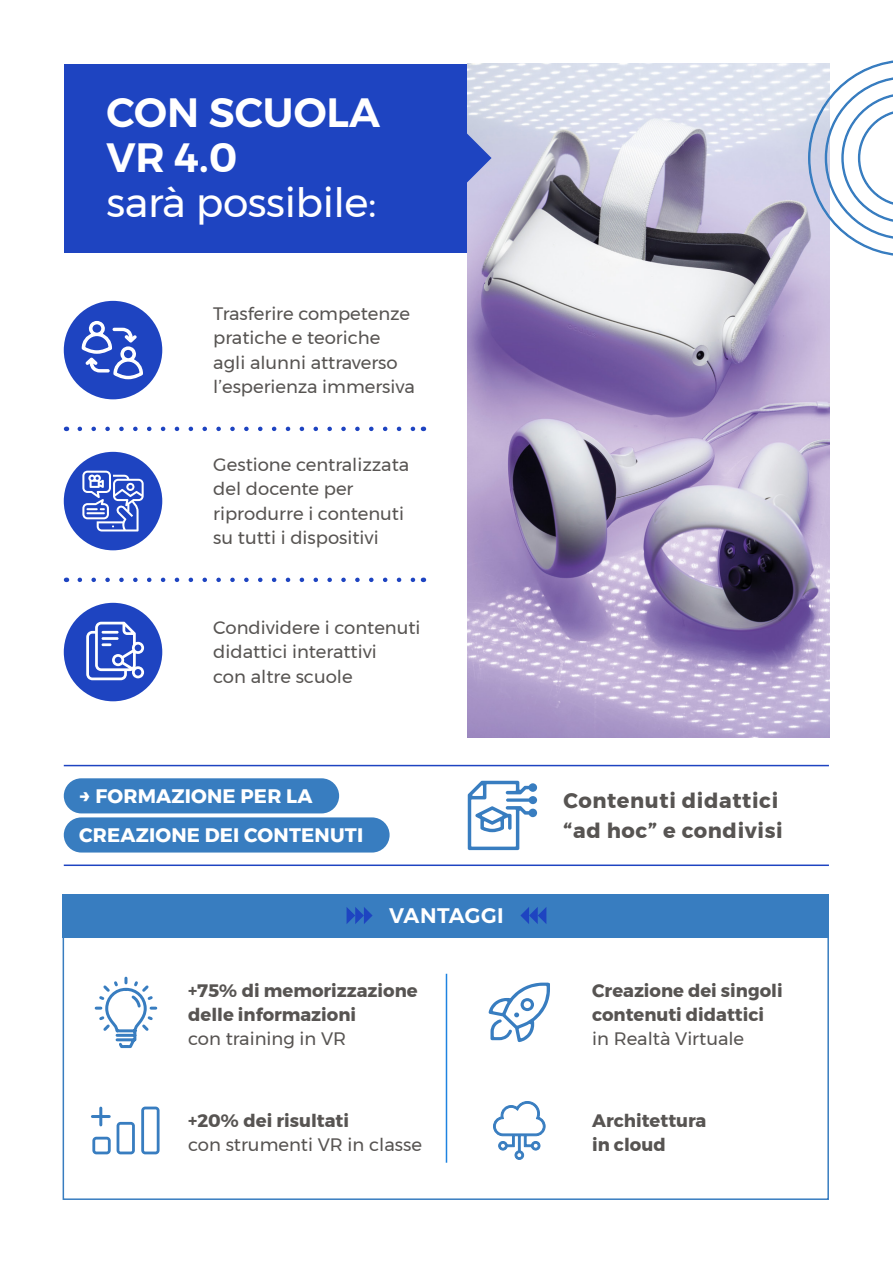
<style>
.page{position:relative;width:893px;height:1263px;background:#fff}
.page>*{position:absolute;margin:0;border:0;box-sizing:border-box;transform-origin:0 0}
.t1{font:600 40.8px/45px "Montserrat";color:#fff}
.t2{font:40.8px "Montserrat";letter-spacing:-.01em;color:#fff}
.t3{font:700 21px/30px "Montserrat";letter-spacing:.03em;color:#575452}
.t4{font:600 21px "Montserrat";letter-spacing:.025em;color:#fff}
.t5{font:700 19.5px "Montserrat";letter-spacing:.01em;color:#fff}
.t6{font:18px/24.3px "Montserrat";color:#575452}
.t7{font:700 18px/24px "Montserrat";color:#575452}
</style>
<div class="page">
<div style="left:64px;top:817px;width:326px;height:35px;background:#387dc0;border-radius:18px"></div>
<div style="left:64px;top:778px;width:275px;height:35px;background:#387dc0;border-radius:18px"></div>
<div style="left:64px;top:64px;width:404px;height:188px;background:#1e44c1"></div>
<svg style="left:80px;top:427px;width:336px;height:4px"></svg>
<svg style="left:80px;top:578px;width:336px;height:4px"></svg>
<div style="left:64px;top:301px;width:98px;height:98px;background:#1e44c1;border-radius:50%"></div>
<div style="left:64px;top:452px;width:98px;height:98px;background:#1e44c1;border-radius:50%"></div>
<div style="left:64px;top:603px;width:98px;height:98px;background:#1e44c1;border-radius:50%"></div>
<svg style="left:81px;top:321px;width:62px;height:59px"></svg>
<svg style="left:86px;top:622px;width:58px;height:58px"></svg>
<svg style="left:82px;top:471px;width:62px;height:60px"></svg>
<img style="left:468px;top:64px;width:361px;height:673px">
<svg style="left:467px;top:133px;width:24px;height:50px"></svg>
<hr style="left:446px;top:974px;width:1px;height:189px;background:#1e83e0">
<div style="left:63px;top:894px;width:766px;height:43px;background:#387dc0"></div>
<div style="left:63px;top:936px;width:766px;height:264px;border:2px solid #387dc0"></div>
<svg style="left:520px;top:907px;width:26px;height:17px"></svg>
<svg style="left:347px;top:907px;width:26px;height:17px"></svg>
<svg style="left:807px;top:60px;width:86px;height:197px"></svg>
<svg style="left:94px;top:976px;width:64px;height:73px"></svg>
<svg style="left:92px;top:1106px;width:68px;height:48px"></svg>
<hr style="left:99px;top:1108px;width:3px;height:17px;background:#387dc0">
<hr style="left:92px;top:1115px;width:17px;height:3px;background:#387dc0">
<svg style="left:488px;top:982px;width:62px;height:61px"></svg>
<svg style="left:493px;top:1101px;width:53px;height:59px"></svg>
<hr style="left:64px;top:765px;width:765px;height:1px;background:#1e44c1">
<hr style="left:64px;top:864px;width:765px;height:2px;background:#1e44c1">
<svg style="left:468px;top:781px;width:69px;height:69px"></svg>
<h1 class="t1" style="left:106px;top:90px;width:275px">CON SCUOLA<br>VR 4.0</h1>
<h1 class="t2" style="left:106px;top:172px;width:272px">sarà possibile:</h1>
<p class="t6" style="left:213px;top:301px;width:203px">Trasferire competenze pratiche e teoriche agli alunni attraverso l’esperienza immersiva</p>
<p class="t6" style="left:213px;top:452px;width:198px">Gestione centralizzata del docente per riprodurre i contenuti su tutti i dispositivi</p>
<p class="t6" style="left:213px;top:615px;width:209px">Condividere i contenuti didattici interattivi<br>con altre scuole</p>
<p class="t5" style="left:79px;top:780px;width:235px">→ FORMAZIONE PER LA</p>
<p class="t5" style="left:79px;top:819px;width:286px">CREAZIONE DEI CONTENUTI</p>
<p class="t4" style="left:389px;top:899px;width:116px">VANTAGGI</p>
<p class="t7" style="left:188px;top:979px;width:231px">+75% di memorizzazione delle informazioni</p>
<p class="t6" style="left:188px;top:1026px;width:160px">con training in VR</p>
<p class="t7" style="left:188px;top:1109px;width:162px">+20% dei risultati</p>
<p class="t6" style="left:188px;top:1132px;width:235px">con strumenti VR in classe</p>
<p class="t3" style="left:563px;top:785px;width:221px">Contenuti didattici “ad hoc” e condivisi</p>
<p class="t7" style="left:592px;top:979px;width:192px">Creazione dei singoli contenuti didattici</p>
<p class="t6" style="left:592px;top:1026px;width:153px">in Realtà Virtuale</p>
<p class="t7" style="left:592px;top:1109px;width:116px">Architettura in cloud</p>
</div>
